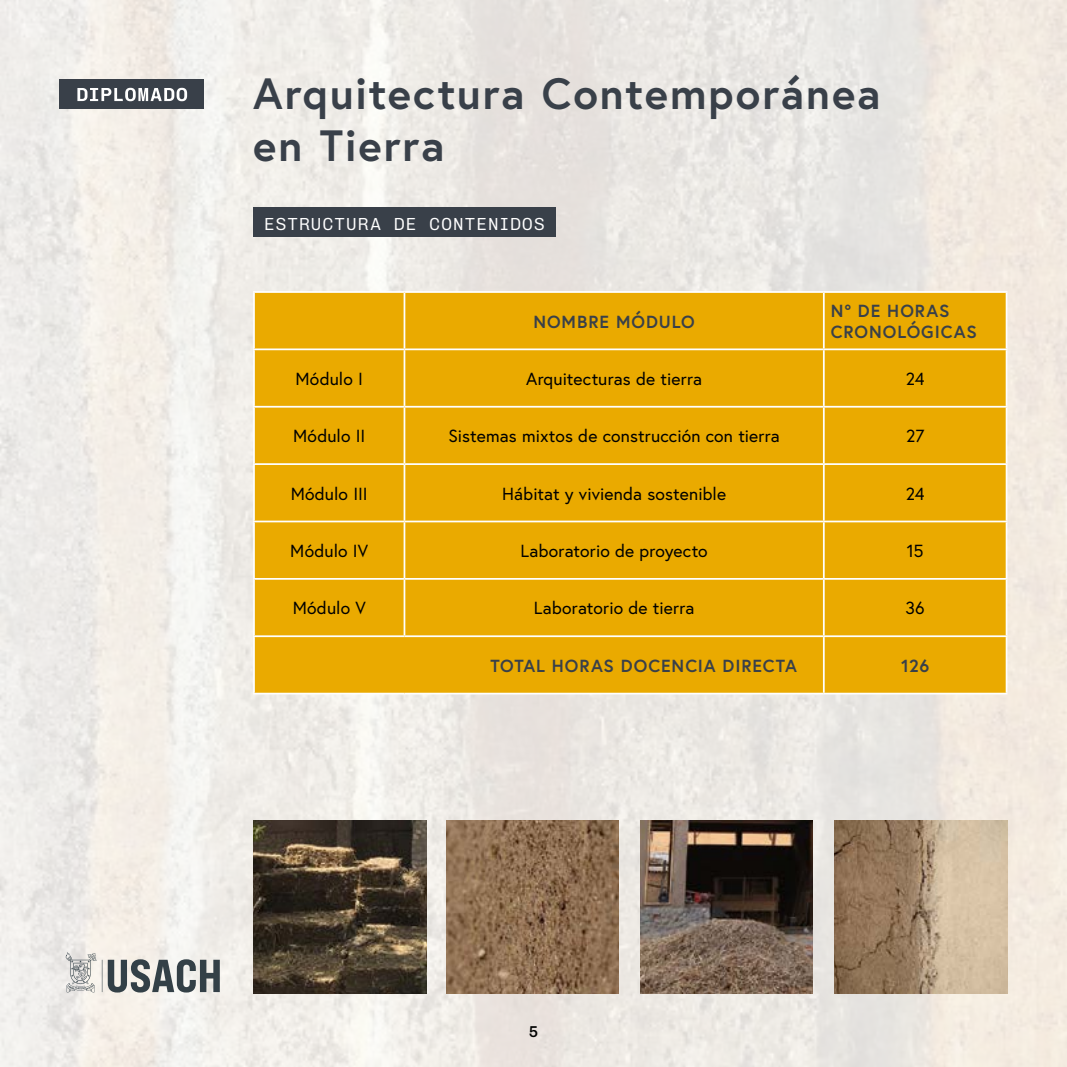
<style>
.page{position:relative;width:1067px;height:1067px;background:#fff}
.page>*{position:absolute;margin:0;border:0;box-sizing:border-box;transform-origin:0 0}
.t1{font:700 43.75px/52.5px "Europa";letter-spacing:.04em;color:#394049}
.t2{font:17.5px "Europa";letter-spacing:.005em;color:#000}
.t3{font:700 17.5px/21px "Europa";letter-spacing:.055em;color:#394049}
.t4{font:300 17.5px "Chivo Mono";letter-spacing:.07em;color:#fff}
.t5{font:500 15.75px "Chivo Mono";color:#000}
</style>
<div class="page">
<img style="left:0;top:0;width:1067px;height:1067px">
<img style="left:254px;top:820px;width:172px;height:173px">
<img style="left:446px;top:820px;width:172px;height:173px">
<img style="left:640px;top:820px;width:172px;height:173px">
<img style="left:834px;top:820px;width:173px;height:173px">
<div style="left:60px;top:79px;width:144px;height:30px;background:#394049"></div>
<svg style="left:77px;top:88px;width:110px;height:13px"></svg>
<div style="left:253px;top:207px;width:303px;height:30px;background:#394049"></div>
<div style="left:255px;top:293px;width:750px;height:399px;background:#eaaa00"></div>
<hr style="left:253px;top:291px;width:151px;height:2px;background:#fff">
<hr style="left:253px;top:293px;width:2px;height:55px;background:#fff">
<hr style="left:404px;top:291px;width:419px;height:2px;background:#fff">
<hr style="left:403px;top:293px;width:2px;height:55px;background:#fff">
<hr style="left:823px;top:291px;width:184px;height:2px;background:#fff">
<hr style="left:823px;top:293px;width:1px;height:55px;background:#fff">
<hr style="left:1005px;top:293px;width:2px;height:55px;background:#fff">
<hr style="left:253px;top:348px;width:151px;height:2px;background:#fff">
<hr style="left:253px;top:350px;width:2px;height:56px;background:#fff">
<hr style="left:404px;top:348px;width:419px;height:2px;background:#fff">
<hr style="left:403px;top:350px;width:2px;height:56px;background:#fff">
<hr style="left:823px;top:348px;width:184px;height:2px;background:#fff">
<hr style="left:823px;top:350px;width:1px;height:56px;background:#fff">
<hr style="left:1005px;top:350px;width:2px;height:56px;background:#fff">
<hr style="left:253px;top:406px;width:151px;height:1px;background:#fff">
<hr style="left:253px;top:407px;width:2px;height:56px;background:#fff">
<hr style="left:404px;top:406px;width:419px;height:1px;background:#fff">
<hr style="left:403px;top:407px;width:2px;height:56px;background:#fff">
<hr style="left:823px;top:406px;width:184px;height:1px;background:#fff">
<hr style="left:823px;top:407px;width:1px;height:56px;background:#fff">
<hr style="left:1005px;top:407px;width:2px;height:56px;background:#fff">
<hr style="left:253px;top:463px;width:151px;height:2px;background:#fff">
<hr style="left:253px;top:465px;width:2px;height:55px;background:#fff">
<hr style="left:404px;top:463px;width:419px;height:2px;background:#fff">
<hr style="left:403px;top:465px;width:2px;height:55px;background:#fff">
<hr style="left:823px;top:463px;width:184px;height:2px;background:#fff">
<hr style="left:823px;top:465px;width:1px;height:55px;background:#fff">
<hr style="left:1005px;top:465px;width:2px;height:55px;background:#fff">
<hr style="left:253px;top:520px;width:151px;height:2px;background:#fff">
<hr style="left:253px;top:522px;width:2px;height:56px;background:#fff">
<hr style="left:404px;top:520px;width:419px;height:2px;background:#fff">
<hr style="left:403px;top:522px;width:2px;height:56px;background:#fff">
<hr style="left:823px;top:520px;width:184px;height:2px;background:#fff">
<hr style="left:823px;top:522px;width:1px;height:56px;background:#fff">
<hr style="left:1005px;top:522px;width:2px;height:56px;background:#fff">
<hr style="left:253px;top:578px;width:151px;height:1px;background:#fff">
<hr style="left:253px;top:579px;width:2px;height:56px;background:#fff">
<hr style="left:404px;top:578px;width:419px;height:1px;background:#fff">
<hr style="left:403px;top:579px;width:2px;height:56px;background:#fff">
<hr style="left:823px;top:578px;width:184px;height:1px;background:#fff">
<hr style="left:823px;top:579px;width:1px;height:56px;background:#fff">
<hr style="left:1005px;top:579px;width:2px;height:56px;background:#fff">
<hr style="left:253px;top:635px;width:151px;height:2px;background:#fff">
<hr style="left:253px;top:637px;width:2px;height:55px;background:#fff">
<hr style="left:404px;top:635px;width:419px;height:2px;background:#fff">
<hr style="left:823px;top:635px;width:184px;height:2px;background:#fff">
<hr style="left:823px;top:637px;width:1px;height:55px;background:#fff">
<hr style="left:1005px;top:637px;width:2px;height:55px;background:#fff">
<hr style="left:253px;top:692px;width:151px;height:2px;background:#fff">
<hr style="left:404px;top:692px;width:419px;height:2px;background:#fff">
<hr style="left:823px;top:692px;width:184px;height:2px;background:#fff">
<svg style="left:66px;top:952px;width:30px;height:40px"></svg>
<svg style="left:102px;top:959px;width:118px;height:33px;background:#8d9293"></svg>
<h1 class="t1" style="left:253px;top:66px;width:629px">Arquitectura Contemporánea en Tierra</h1>
<p class="t4" style="left:264px;top:211px;width:282px">ESTRUCTURA DE CONTENIDOS</p>
<p class="t3" style="left:533px;top:310px;width:163px">NOMBRE MÓDULO</p>
<p class="t3" style="left:830px;top:300px;width:147px">N° DE HORAS<br>CRONOLÓGICAS</p>
<p class="t2" style="left:295px;top:367px;width:69px">Módulo I</p>
<p class="t2" style="left:526px;top:367px;width:177px">Arquitecturas de tierra</p>
<p class="t2" style="left:905px;top:367px;width:20px">24</p>
<p class="t2" style="left:293px;top:425px;width:74px">Módulo II</p>
<p class="t2" style="left:448px;top:425px;width:333px">Sistemas mixtos de construcción con tierra</p>
<p class="t2" style="left:906px;top:425px;width:20px">27</p>
<p class="t2" style="left:291px;top:482px;width:79px">Módulo III</p>
<p class="t2" style="left:502px;top:482px;width:225px">Hábitat y vivienda sostenible</p>
<p class="t2" style="left:905px;top:482px;width:20px">24</p>
<p class="t2" style="left:290px;top:539px;width:79px">Módulo IV</p>
<p class="t2" style="left:520px;top:539px;width:189px">Laboratorio de proyecto</p>
<p class="t2" style="left:906px;top:539px;width:18px">15</p>
<p class="t2" style="left:293px;top:597px;width:75px">Módulo V</p>
<p class="t2" style="left:534px;top:597px;width:162px">Laboratorio de tierra</p>
<p class="t2" style="left:905px;top:597px;width:21px">36</p>
<p class="t3" style="left:490px;top:654px;width:308px">TOTAL HORAS DOCENCIA DIRECTA</p>
<p class="t3" style="left:901px;top:654px;width:30px">126</p>
<p class="t5" style="left:529px;top:1019px;width:11px">5</p>
</div>
